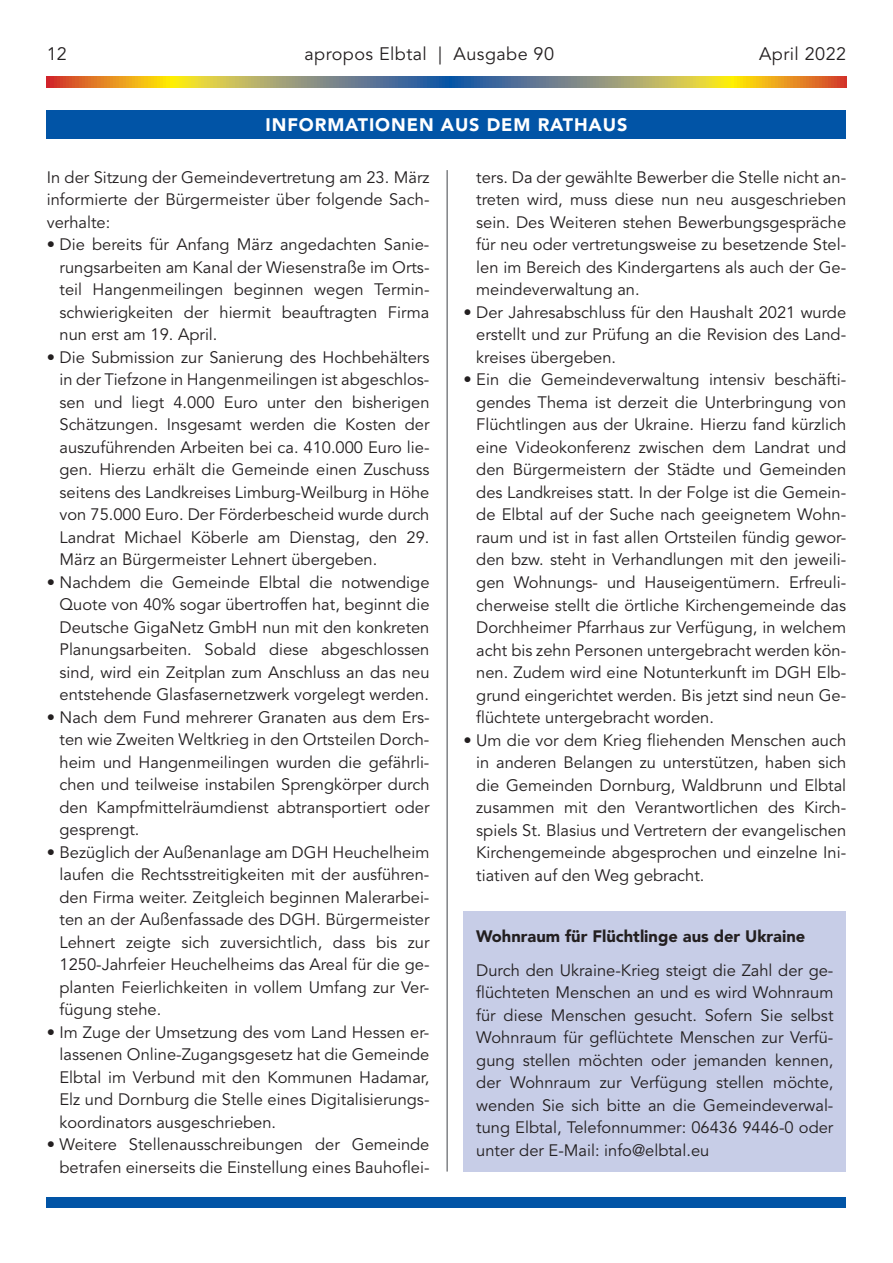
<style>
.page{position:relative;width:893px;height:1263px;background:#fff}
.page>*{position:absolute;margin:0;border:0;box-sizing:border-box;transform-origin:0 0}
.t1{font:18px "Avenir LT Std";letter-spacing:.025em;color:#231f20}
.t2{font:900 18px "Avenir LT Std";letter-spacing:.05em;color:#fff}
.t3{font:16.5px/22.5px "Avenir LT Std";color:#231f20;text-align:justify}
.t4{font:900 16.5px "Avenir LT Std";color:#231f20}
</style>
<div class="page">
<svg style="left:47px;top:77px;width:799px;height:10px;background:#a6955c"></svg>
<div style="left:463px;top:911px;width:383px;height:260px;background:#c7cde7"></div>
<div style="left:47px;top:111px;width:799px;height:28px;background:#0154a6"></div>
<div style="left:47px;top:1197px;width:799px;height:11px;background:#0154a6"></div>
<hr style="left:446px;top:170px;width:2px;height:1001px;background:#808285">
<p class="t1" style="left:47px;top:44px;width:22px">12</p>
<p class="t1" style="left:304px;top:44px;width:251px">apropos Elbtal | Ausgabe 90</p>
<p class="t1" style="left:759px;top:44px;width:89px">April 2022</p>
<p class="t2" style="left:266px;top:113px;width:363px">INFORMATIONEN AUS DEM RATHAUS</p>
<p class="t3" style="left:47px;top:166px;width:384px">In der Sitzung der Gemeindevertretung am 23. März informierte der Bürgermeister über folgende Sach&shy;verhalte:</p>
<p class="t3" style="left:60px;top:234px;width:371px;text-indent:-13px">• Die bereits für Anfang März angedachten Sanie&shy;rungsarbeiten am Kanal der Wiesenstraße im Orts&shy;teil Hangenmeilingen beginnen wegen Termin&shy;schwierigkeiten der hiermit beauftragten Firma nun erst am 19. April.</p>
<p class="t3" style="left:60px;top:346px;width:371px;text-indent:-13px">• Die Submission zur Sanierung des Hochbehälters in der Tiefzone in Hangenmeilingen ist abgeschlos&shy;sen und liegt 4.000 Euro unter den bisherigen Schätzungen. Insgesamt werden die Kosten der auszuführenden Arbeiten bei ca. 410.000 Euro lie&shy;gen. Hierzu erhält die Gemeinde einen Zuschuss seitens des Landkreises Limburg-Weilburg in Höhe von 75.000 Euro. Der Förderbescheid wurde durch Landrat Michael Köberle am Dienstag, den 29.<br>März an Bürgermeister Lehnert übergeben.</p>
<p class="t3" style="left:60px;top:571px;width:371px;text-indent:-13px">• Nachdem die Gemeinde Elbtal die notwendige Quote von 40% sogar übertroffen hat, beginnt die Deutsche GigaNetz GmbH nun mit den konkreten Planungsarbeiten. Sobald diese abgeschlossen sind, wird ein Zeitplan zum Anschluss an das neu entstehende Glasfasernetzwerk vorgelegt werden.</p>
<p class="t3" style="left:60px;top:706px;width:371px;text-indent:-13px">• Nach dem Fund mehrerer Granaten aus dem Ers&shy;ten wie Zweiten Weltkrieg in den Ortsteilen Dorch&shy;heim und Hangenmeilingen wurden die gefährli&shy;chen und teilweise instabilen Sprengkörper durch den Kampfmittelräumdienst abtransportiert oder gesprengt.</p>
<p class="t3" style="left:60px;top:841px;width:371px;text-indent:-13px">• Bezüglich der Außenanlage am DGH Heuchelheim laufen die Rechtsstreitigkeiten mit der ausführen&shy;den Firma weiter. Zeitgleich beginnen Malerarbei&shy;ten an der Außenfassade des DGH. Bürgermeister Lehnert zeigte sich zuversichtlich, dass bis zur 1250-Jahrfeier Heuchelheims das Areal für die ge&shy;planten Feierlichkeiten in vollem Umfang zur Ver&shy;fügung stehe.</p>
<p class="t3" style="left:60px;top:1021px;width:371px;text-indent:-13px">• Im Zuge der Umsetzung des vom Land Hessen er&shy;lassenen Online-Zugangsgesetz hat die Gemeinde Elbtal im Verbund mit den Kommunen Hadamar, Elz und Dornburg die Stelle eines Digitalisierungs&shy;koordinators ausgeschrieben.</p>
<p class="t3" style="left:47px;top:1134px;width:384px;text-align:right">• Weitere Stellenausschreibungen der Gemeinde betrafen einerseits die Einstellung eines Bauhoflei-</p>
<p class="t3" style="left:476px;top:166px;width:371px">ters. Da der gewählte Bewerber die Stelle nicht an&shy;treten wird, muss diese nun neu ausgeschrieben sein. Des Weiteren stehen Bewerbungsgespräche für neu oder vertretungsweise zu besetzende Stel&shy;len im Bereich des Kindergartens als auch der Ge&shy;meindeverwaltung an.</p>
<p class="t3" style="left:476px;top:301px;width:371px;text-indent:-13px">• Der Jahresabschluss für den Haushalt 2021 wurde erstellt und zur Prüfung an die Revision des Land&shy;kreises übergeben.</p>
<p class="t3" style="left:476px;top:369px;width:371px;text-indent:-13px">• Ein die Gemeindeverwaltung intensiv beschäfti&shy;gendes Thema ist derzeit die Unterbringung von Flüchtlingen aus der Ukraine. Hierzu fand kürzlich eine Videokonferenz zwischen dem Landrat und den Bürgermeistern der Städte und Gemeinden des Landkreises statt. In der Folge ist die Gemein&shy;de Elbtal auf der Suche nach geeignetem Wohn&shy;raum und ist in fast allen Ortsteilen fündig gewor&shy;den bzw. steht in Verhandlungen mit den jeweili&shy;gen Wohnungs- und Hauseigentümern. Erfreuli&shy;cherweise stellt die örtliche Kirchengemeinde das Dorchheimer Pfarrhaus zur Verfügung, in welchem acht bis zehn Personen untergebracht werden kön&shy;nen. Zudem wird eine Notunterkunft im DGH Elb&shy;grund eingerichtet werden. Bis jetzt sind neun Ge&shy;flüchtete untergebracht worden.</p>
<p class="t3" style="left:476px;top:729px;width:371px;text-indent:-13px">• Um die vor dem Krieg fliehenden Menschen auch in anderen Belangen zu unterstützen, haben sich die Gemeinden Dornburg, Waldbrunn und Elbtal zusammen mit den Verantwortlichen des Kirch&shy;spiels St. Blasius und Vertretern der evangelischen Kirchengemeinde abgesprochen und einzelne Ini&shy;tiativen auf den Weg gebracht.</p>
<p class="t4" style="left:476px;top:926px;width:331px">Wohnraum für Flüchtlinge aus der Ukraine</p>
<p class="t3" style="left:476px;top:959px;width:359px">Durch den Ukraine-Krieg steigt die Zahl der ge&shy;flüchteten Menschen an und es wird Wohnraum für diese Menschen gesucht. Sofern Sie selbst Wohnraum für geflüchtete Menschen zur Verfü&shy;gung stellen möchten oder jemanden kennen, der Wohnraum zur Verfügung stellen möchte, wenden Sie sich bitte an die Gemeindeverwal&shy;tung Elbtal, Telefonnummer: 06436 9446-0 oder unter der E-Mail: info@elbtal.eu</p>
</div>
